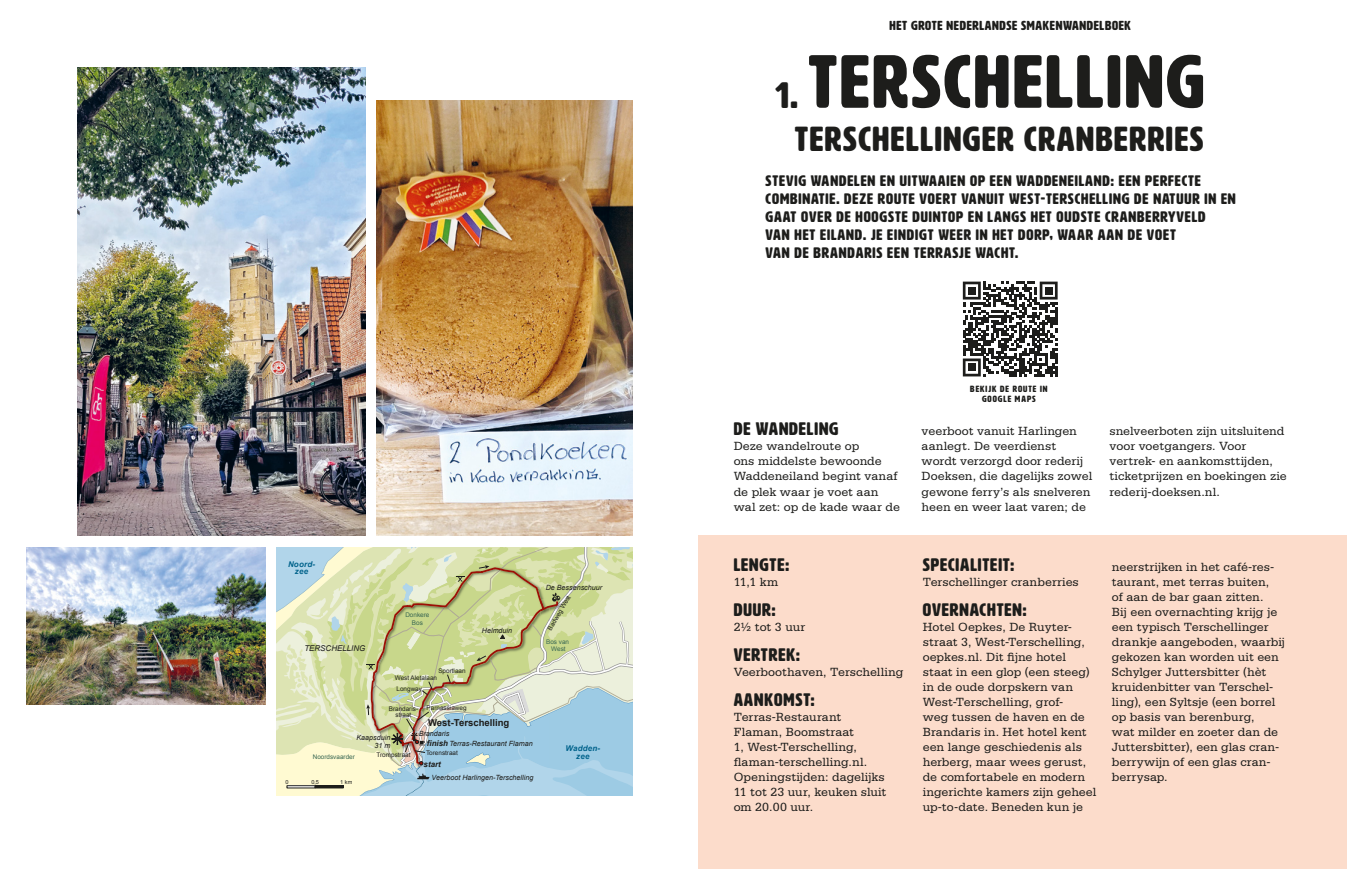
<style>
.page{position:relative;width:1347px;height:869px;background:#fff}
.page>*{position:absolute;margin:0;border:0;box-sizing:border-box;transform-origin:0 0}
.t1{font:74px "HWT Artz";letter-spacing:.04em;color:#1d1d1b}
.t2{font:34.25px "HWT Artz";letter-spacing:.045em;color:#1d1d1b}
.t3{font:17.88px "HWT Artz";letter-spacing:.05em;color:#1d1d1b}
.t4{font:15px/18px "HWT Artz";letter-spacing:.06em;color:#1d1d1b}
.t5{font:12.88px "HWT Artz";letter-spacing:.05em;color:#1d1d1b}
.t6{font:12.5px/15px "Serifa Std";color:#1d1d1b}
.t7{font:700 9.5px "Arial";color:#1d1d1b}
.t8{font:8.88px/10px "HWT Artz";letter-spacing:.11em;color:#1d1d1b;text-align:center}
.t9{font:italic 700 8px/7.9px "Arial";letter-spacing:.025em;color:#00628b;text-align:center}
.t10{font:italic 8px "Arial";color:#1d1d1b}
.t11{font:italic 700 8px "Arial";color:#1d1d1b}
.t12{font:italic 7.12px/7.1px "Arial";color:#1d1d1b;text-align:right}
.t13{font:6.38px/11px "Arial";color:#1d1d1b}
.t14{font:6.38px/7.1px "Arial";color:#386652;text-align:center}
.t15{font:5.62px "Arial";color:#1d1d1b}
.s1{font-size:36.25px}
</style>
<div class="page">
<img style="left:77px;top:67px;width:289px;height:468px">
<img style="left:27px;top:547px;width:239px;height:157px">
<img style="left:376px;top:100px;width:256px;height:435px">
<div style="left:698px;top:535px;width:648px;height:333px;background:#fcdccb"></div>
<svg style="left:276px;top:547px;width:11px;height:248px;background:#dbe6cb"></svg>
<svg style="left:287px;top:547px;width:346px;height:248px;background:#c9d7ba"></svg>
<div style="left:287px;top:785px;width:28px;height:2px;border:1px solid #1d1d1b"></div>
<div style="left:315px;top:785px;width:28px;height:2px;border:1px solid #1d1d1b"></div>
<svg style="left:962px;top:281px;width:95px;height:95px"></svg>
<div style="left:968px;top:286px;width:7px;height:8px;background:#1d1d1b"></div>
<div style="left:1044px;top:286px;width:8px;height:8px;background:#1d1d1b"></div>
<div style="left:968px;top:363px;width:7px;height:8px;background:#1d1d1b"></div>
<p class="t9" style="left:288px;top:559px;width:29px">Noord&shy;zee</p>
<p class="t10" style="left:304px;top:643px;width:62px">TERSCHELLING</p>
<p class="t14" style="left:405px;top:611px;width:26px">Donkere<br>Bos</p>
<p class="t13" style="left:438px;top:665px;width:29px">Sportlaan</p>
<p class="t13" style="left:395px;top:672px;width:44px">West Aletalaan<br>Longway</p>
<p class="t12" style="left:482px;top:627px;width:32px">Helmduin</p>
<p class="t13" style="left:426px;top:702px;width:41px">Parnassiaweg</p>
<p class="t13" style="left:426px;top:746px;width:33px">Torenstraat</p>
<p class="t13" style="left:389px;top:705px;width:31px;line-height:6.4px;text-align:center">Brandaris&shy;straat</p>
<p class="t7" style="left:428px;top:716px;width:83px">West-Terschelling</p>
<p class="t12" style="left:449px;top:729px;width:85px;line-height:9.2px;text-align:left;text-indent:-31px">Brandaris<br>Terras-Restaurant Flaman</p>
<p class="t12" style="left:356px;top:734px;width:35px">Kaapsduin<br>31 m</p>
<p class="t11" style="left:427px;top:737px;width:23px">finish</p>
<p class="t13" style="left:376px;top:749px;width:36px">Trompstraat</p>
<p class="t14" style="left:313px;top:753px;width:44px">Noordsvaarder</p>
<p class="t11" style="left:423px;top:758px;width:19px">start</p>
<p class="t15" style="left:285px;top:778px;width:5px">0</p>
<p class="t15" style="left:311px;top:778px;width:9px">0,5</p>
<p class="t15" style="left:340px;top:778px;width:14px">1 km</p>
<p class="t12" style="left:431px;top:773px;width:103px">Veerboot Harlingen-Terschelling</p>
<p class="t12" style="left:545px;top:584px;width:58px">De Bessenschuur</p>
<p class="t13" style="left:545px;top:626px;width:41px;rotate:-60deg">Badweg West</p>
<p class="t14" style="left:546px;top:637px;width:24px">Bos van<br>West</p>
<p class="t9" style="left:565px;top:744px;width:36px">Wadden&shy;zee</p>
<p class="t5" style="left:889px;top:19px;width:243px">HET GROTE NEDERLANDSE SMAKENWANDELBOEK</p>
<h1 class="t1" style="left:775px;top:43px;width:430px"><span class="s1">1.</span> TERSCHELLING</h1>
<h2 class="t2" style="left:794px;top:121px;width:410px">TERSCHELLINGER CRANBERRIES</h2>
<p class="t4" style="left:765px;top:172px;width:471px">STEVIG WANDELEN EN UITWAAIEN OP EEN WADDENEILAND: EEN PERFECTE COMBINATIE. DEZE ROUTE VOERT VANUIT WEST-TERSCHELLING DE NATUUR IN EN GAAT OVER DE HOOGSTE DUINTOP EN LANGS HET OUDSTE CRANBERRYVELD<br>VAN HET EILAND. JE EINDIGT WEER IN HET DORP, WAAR AAN DE VOET<br>VAN DE BRANDARIS EEN TERRASJE WACHT.</p>
<h3 class="t3" style="left:733px;top:419px;width:106px">DE WANDELING</h3>
<p class="t6" style="left:733px;top:439px;width:168px">Deze wandelroute op<br>ons middelste bewoonde<br>Waddeneiland begint vanaf de plek waar je voet aan wal zet: op de kade waar de</p>
<h3 class="t3" style="left:733px;top:554px;width:57px">LENGTE:</h3>
<p class="t6" style="left:733px;top:574px;width:46px">11,1 km</p>
<h3 class="t3" style="left:733px;top:599px;width:43px">DUUR:</h3>
<p class="t6" style="left:733px;top:619px;width:73px">2½ tot 3 uur</p>
<h3 class="t3" style="left:733px;top:644px;width:68px">VERTREK:</h3>
<p class="t6" style="left:733px;top:664px;width:171px">Veerboothaven, Terschelling</p>
<h3 class="t3" style="left:733px;top:689px;width:82px">AANKOMST:</h3>
<p class="t6" style="left:733px;top:709px;width:154px">Terras-Restaurant<br>Flaman, Boomstraat<br>1, West-Terschelling, flaman-terschelling.nl.<br>Openingstijden: dagelijks<br>11 tot 23 uur, keuken sluit om 20.00 uur.</p>
<p class="t8" style="left:970px;top:384px;width:79px">BEKIJK DE ROUTE IN<br>GOOGLE MAPS</p>
<p class="t6" style="left:921px;top:424px;width:172px">veerboot vanuit Harlingen aanlegt. De veerdienst wordt verzorgd door rederij<br>Doeksen, die dagelijks zowel gewone ferry’s als snelveren heen en weer laat varen; de</p>
<p class="t6" style="left:1109px;top:424px;width:179px">snelveerboten zijn uitsluitend voor voetgangers. Voor vertrek- en aankomsttijden, ticketprijzen en boekingen zie rederij-doeksen.nl.</p>
<h3 class="t3" style="left:922px;top:554px;width:93px">SPECIALITEIT:</h3>
<p class="t6" style="left:922px;top:574px;width:158px">Terschellinger cranberries</p>
<h3 class="t3" style="left:922px;top:599px;width:105px">OVERNACHTEN:</h3>
<p class="t6" style="left:922px;top:619px;width:175px">Hotel Oepkes, De Ruyter&shy;straat 3, West-Terschelling, oepkes.nl. Dit fijne hotel staat in een glop (een steeg) in de oude dorpskern van<br>West-Terschelling, grof-<br>weg tussen de haven en de<br>Brandaris in. Het hotel kent een lange geschiedenis als herberg, maar wees gerust, de comfortabele en modern ingerichte kamers zijn geheel up-to-date. Beneden kun je</p>
<p class="t6" style="left:1111px;top:559px;width:175px">neerstrijken in het café-res&shy;taurant, met terras buiten,<br>of aan de bar gaan zitten.<br>Bij een overnachting krijg je een typisch Terschellinger drankje aangeboden, waarbij gekozen kan worden uit een<br>Schylger Juttersbitter (hèt kruidenbitter van Terschel&shy;ling), een Syltsje (een borrel op basis van berenburg,<br>wat milder en zoeter dan de<br>Juttersbitter), een glas cran&shy;berrywijn of een glas cran&shy;berrysap.</p>
</div>
